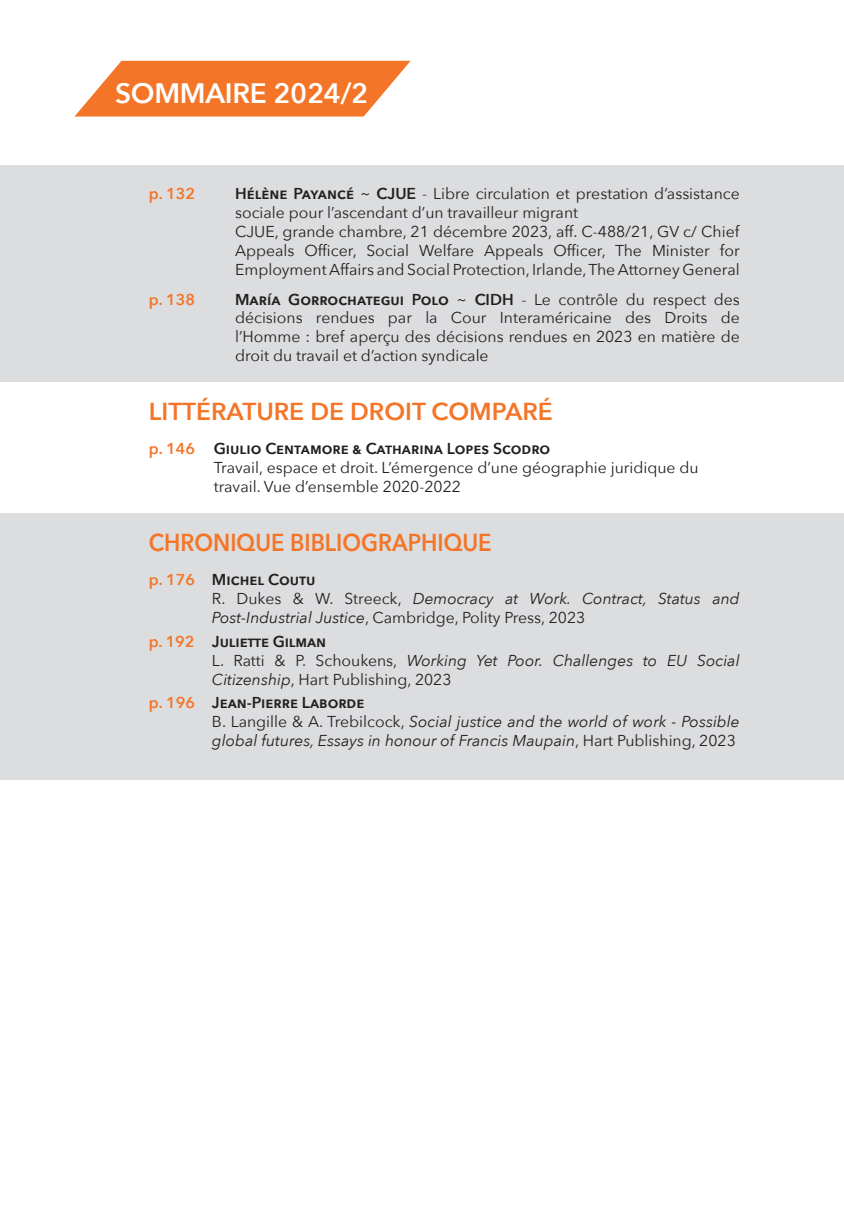
<style>
.page{position:relative;width:844px;height:1216px;background:#fff}
.page>*{position:absolute;margin:0;border:0;box-sizing:border-box;transform-origin:0 0}
.t1{font:600 28px "Avenir Next";letter-spacing:-.01em;color:#fff}
.Nom_DT_ds_Sommaire_E-journal{font:600 24.5px "Avenir Next";color:#f47527}
.Nom_DT_ds_Sommaire_E-journal-2{font:600 24.5px "Avenir Next";color:#f47527;scale:.9 1}
.Nom_Auteurs_Sommaire_E-Journal{font:15.75px/18.9px "Avenir Next";color:#231f20}
.t2{font:italic 15.75px/18.9px "Avenir Next";color:#231f20}
.t3{font:600 15.75px "Avenir Next";color:#231f20}
.t4{font:600 15.75px "Avenir Next";color:#f47527}
.s1{font-weight:600}
.s2{font-weight:600;color:#f47527}
.s3{color:#f47527}
.s4{font-style:normal}
</style>
<div class="page">
<svg style="left:75px;top:61px;width:335px;height:55px;background:#f58744"></svg>
<div style="left:0;top:513px;width:843px;height:266px;background:#dcdddf"></div>
<div style="left:0;top:165px;width:843px;height:217px;background:#dcdddf"></div>
<h1 class="t1" style="left:115px;top:69px;width:255px">SOMMAIRE 2024/2</h1>
<p class="t4" style="left:149px;top:180px;width:48px">p. 132</p>
<p class="Nom_Auteurs_Sommaire_E-Journal" style="left:235px;top:184px;width:506px"><span class="s1">Hélène Payancé</span> ~ <span class="s1">CJUE</span> - Libre circulation et prestation d’assistance sociale pour l’ascendant d’un travailleur migrant<br>CJUE, grande chambre, 21 décembre 2023, aff. C-488/21, GV c/ Chief Appeals Officer, Social Welfare Appeals Officer, The Minister for Employment Affairs and Social Protection, Irlande, The Attorney General</p>
<p class="t4" style="left:149px;top:285px;width:48px">p. 138</p>
<p class="Nom_Auteurs_Sommaire_E-Journal" style="left:235px;top:289px;width:506px;text-align:justify"><span class="s1">María Gorrochategui Polo</span> ~ <span class="s1">CIDH</span> - Le contrôle du respect des décisions rendues par la Cour Interaméricaine des Droits de l’Homme : bref aperçu des décisions rendues en 2023 en matière de droit du travail et d’action syndicale</p>
<p class="Nom_DT_ds_Sommaire_E-journal" style="left:149px;top:391px;width:405px">LITTÉRATURE DE DROIT COMPARÉ</p>
<p class="Nom_Auteurs_Sommaire_E-Journal" style="left:214px;top:438px;width:486px;text-indent:-65px"><span class="s2">p. 146</span> <span class="s1">Giulio Centamore &amp; Catharina Lopes Scodro<br></span>Travail, espace et droit. L’émergence d’une géographie juridique du travail. Vue d’ensemble 2020-2022</p>
<p class="Nom_DT_ds_Sommaire_E-journal-2" style="left:149px;top:521px;width:382px">CHRONIQUE BIBLIOGRAPHIQUE</p>
<p class="t3" style="left:149px;top:566px;width:168px"><span class="s3">p. 176</span> Michel Coutu</p>
<p class="t2" style="left:212px;top:588px;width:529px"><span class="s4">R. Dukes &amp; W. Streeck,</span> Democracy at Work. Contract, Status and<br>Post-Industrial Justice<span class="s4">, Cambridge, Polity Press, 2023</span></p>
<p class="t3" style="left:149px;top:627px;width:179px"><span class="s3">p. 192</span> Juliette Gilman</p>
<p class="t2" style="left:212px;top:650px;width:529px"><span class="s4">L. Ratti &amp; P. Schoukens,</span> Working Yet Poor. Challenges to EU Social<br>Citizenship<span class="s4">, Hart Publishing, 2023</span></p>
<p class="t3" style="left:149px;top:689px;width:217px"><span class="s3">p. 196</span> Jean-Pierre Laborde</p>
<p class="t2" style="left:212px;top:711px;width:529px"><span class="s4">B. Langille &amp; A. Trebilcock,</span> Social justice and the world of work - Possible global futures, Essays in honour of Francis Maupain<span class="s4">, Hart Publishing, 2023</span></p>
</div>
